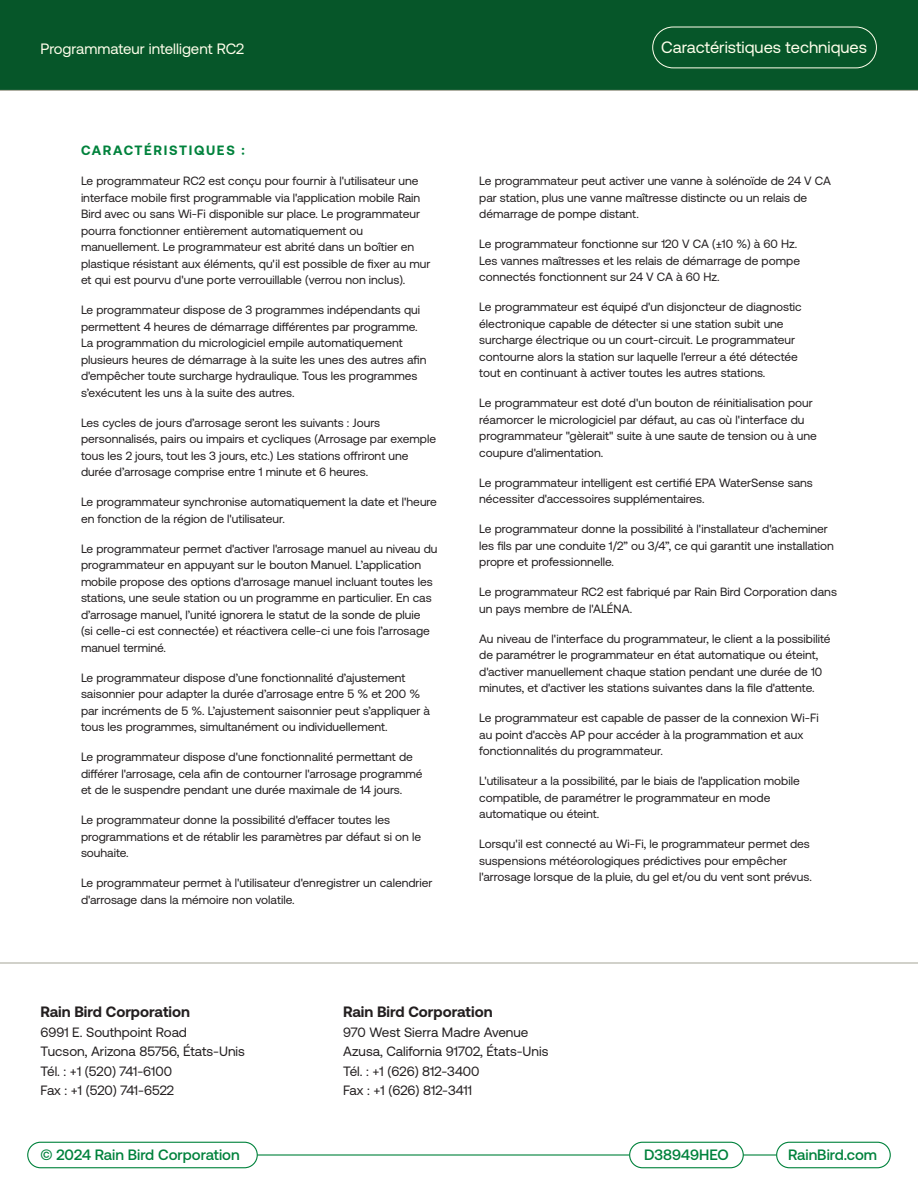
<style>
.page{position:relative;width:918px;height:1188px;background:#fff}
.page>*{position:absolute;margin:0;border:0;box-sizing:border-box;transform-origin:0 0}
.t1{font:16.5px "Aeonik";color:#ffffeb}
.t2{font:500 15px "Aeonik";color:#00823c}
.Spec_-_Text{font:700 15px "Aeonik";color:#231f20}
.t3{font:15px "Aeonik";color:#ffffeb}
.Spec_-_Text-2{font:13.5px "Aeonik";color:#231f20}
.Green_Subhead{font:700 13.5px "Aeonik";letter-spacing:.125em;color:#00823c}
.Body{font:12px/16.5px "Aeonik";color:#231f20}
</style>
<div class="page">
<div style="left:0;top:0;width:918px;height:90px;background:#065629"></div>
<hr style="left:0;top:90px;width:918px;height:1px;background:#a5a596">
<div style="left:27px;top:1142px;width:231px;height:26px;border:1px solid #00823c;border-radius:13px"></div>
<div style="left:776px;top:1142px;width:115px;height:26px;border:1px solid #00823c;border-radius:13px"></div>
<hr style="left:257px;top:1154px;width:372px;height:2px;background:#00823c">
<hr style="left:743px;top:1154px;width:33px;height:2px;background:#00823c">
<div style="left:653px;top:27px;width:224px;height:41px;border:1px solid #ffffeb;border-radius:20px"></div>
<div style="left:629px;top:1142px;width:115px;height:26px;border:1px solid #00823c;border-radius:13px"></div>
<hr style="left:0;top:963px;width:918px;height:1px;background:#a5a596">
<p class="t3" style="left:40px;top:41px;width:205px">Programmateur intelligent RC2</p>
<p class="Green_Subhead" style="left:81px;top:142px;width:165px">CARACTÉRISTIQUES :</p>
<p class="Body" style="left:81px;top:173px;width:351px">Le programmateur RC2 est conçu pour fournir à l'utilisateur une interface mobile first programmable via l'application mobile Rain Bird avec ou sans Wi-Fi disponible sur place. Le programmateur pourra fonctionner entièrement automatiquement ou manuellement. Le programmateur est abrité dans un boîtier en plastique résistant aux éléments, qu'il est possible de fixer au mur et qui est pourvu d'une porte verrouillable (verrou non inclus).</p>
<p class="Body" style="left:81px;top:302px;width:347px">Le programmateur dispose de 3 programmes indépendants qui permettent 4 heures de démarrage différentes par programme.<br>La programmation du micrologiciel empile automatiquement plusieurs heures de démarrage à la suite les unes des autres afin d'empêcher toute surcharge hydraulique. Tous les programmes s’exécutent les uns à la suite des autres.</p>
<p class="Body" style="left:81px;top:414px;width:357px">Les cycles de jours d’arrosage seront les suivants : Jours personnalisés, pairs ou impairs et cycliques (Arrosage par exemple tous les 2 jours, tout les 3 jours, etc.) Les stations offriront une durée d’arrosage comprise entre 1 minute et 6 heures.</p>
<p class="Body" style="left:81px;top:494px;width:357px">Le programmateur synchronise automatiquement la date et l'heure en fonction de la région de l'utilisateur.</p>
<p class="Body" style="left:81px;top:540px;width:358px">Le programmateur permet d'activer l'arrosage manuel au niveau du programmateur en appuyant sur le bouton Manuel. L’application mobile propose des options d'arrosage manuel incluant toutes les stations, une seule station ou un programme en particulier. En cas d’arrosage manuel, l’unité ignorera le statut de la sonde de pluie<br>(si celle-ci est connectée) et réactivera celle-ci une fois l’arrosage manuel terminé.</p>
<p class="Body" style="left:81px;top:669px;width:351px">Le programmateur dispose d’une fonctionnalité d’ajustement saisonnier pour adapter la durée d’arrosage entre 5 % et 200 % par incréments de 5 %. L’ajustement saisonnier peut s’appliquer à tous les programmes, simultanément ou individuellement.</p>
<p class="Body" style="left:81px;top:749px;width:343px">Le programmateur dispose d'une fonctionnalité permettant de différer l'arrosage, cela afin de contourner l'arrosage programmé et de le suspendre pendant une durée maximale de 14 jours.</p>
<p class="Body" style="left:81px;top:812px;width:342px">Le programmateur donne la possibilité d'effacer toutes les programmations et de rétablir les paramètres par défaut si on le souhaite.</p>
<p class="Body" style="left:81px;top:875px;width:353px">Le programmateur permet à l'utilisateur d'enregistrer un calendrier d'arrosage dans la mémoire non volatile.</p>
<h1 class="t1" style="left:661px;top:39px;width:207px">Caractéristiques techniques</h1>
<p class="Body" style="left:479px;top:173px;width:353px">Le programmateur peut activer une vanne à solénoïde de 24 V CA par station, plus une vanne maîtresse distincte ou un relais de démarrage de pompe distant.</p>
<p class="Body" style="left:479px;top:236px;width:322px">Le programmateur fonctionne sur 120 V CA (±10 %) à 60 Hz.<br>Les vannes maîtresses et les relais de démarrage de pompe connectés fonctionnent sur 24 V CA à 60 Hz.</p>
<p class="Body" style="left:479px;top:299px;width:324px">Le programmateur est équipé d'un disjoncteur de diagnostic électronique capable de détecter si une station subit une surcharge électrique ou un court-circuit. Le programmateur contourne alors la station sur laquelle l'erreur a été détectée tout en continuant à activer toutes les autres stations.</p>
<p class="Body" style="left:479px;top:395px;width:339px">Le programmateur est doté d'un bouton de réinitialisation pour réamorcer le micrologiciel par défaut, au cas où l'interface du programmateur "gèlerait" suite à une saute de tension ou à une coupure d'alimentation.</p>
<p class="Body" style="left:479px;top:474px;width:335px">Le programmateur intelligent est certifié EPA WaterSense sans nécessiter d'accessoires supplémentaires.</p>
<p class="Body" style="left:479px;top:521px;width:356px">Le programmateur donne la possibilité à l'installateur d'acheminer les fils par une conduite 1/2” ou 3/4”, ce qui garantit une installation propre et professionnelle.</p>
<p class="Body" style="left:479px;top:584px;width:359px">Le programmateur RC2 est fabriqué par Rain Bird Corporation dans un pays membre de l'ALÉNA.</p>
<p class="Body" style="left:479px;top:630px;width:353px">Au niveau de l'interface du programmateur, le client a la possibilité de paramétrer le programmateur en état automatique ou éteint, d'activer manuellement chaque station pendant une durée de 10 minutes, et d'activer les stations suivantes dans la file d'attente.</p>
<p class="Body" style="left:479px;top:710px;width:341px">Le programmateur est capable de passer de la connexion Wi-Fi au point d'accès AP pour accéder à la programmation et aux fonctionnalités du programmateur.</p>
<p class="Body" style="left:479px;top:773px;width:322px">L'utilisateur a la possibilité, par le biais de l'application mobile compatible, de paramétrer le programmateur en mode automatique ou éteint.</p>
<p class="Body" style="left:479px;top:836px;width:334px">Lorsqu'il est connecté au Wi-Fi, le programmateur permet des suspensions météorologiques prédictives pour empêcher l'arrosage lorsque de la pluie, du gel et/ou du vent sont prévus.</p>
<p class="Spec_-_Text" style="left:40px;top:1004px;width:151px">Rain Bird Corporation</p>
<p class="Spec_-_Text-2" style="left:40px;top:1025px;width:148px">6991 E. Southpoint Road</p>
<p class="Spec_-_Text-2" style="left:40px;top:1044px;width:206px">Tucson, Arizona 85756, États-Unis</p>
<p class="Spec_-_Text-2" style="left:40px;top:1064px;width:133px">Tél. : +1 (520) 741-6100</p>
<p class="Spec_-_Text-2" style="left:40px;top:1083px;width:135px">Fax : +1 (520) 741-6522</p>
<p class="Spec_-_Text" style="left:343px;top:1004px;width:151px">Rain Bird Corporation</p>
<p class="Spec_-_Text-2" style="left:343px;top:1025px;width:187px">970 West Sierra Madre Avenue</p>
<p class="Spec_-_Text-2" style="left:343px;top:1044px;width:207px">Azusa, California 91702, États-Unis</p>
<p class="Spec_-_Text-2" style="left:343px;top:1064px;width:138px">Tél. : +1 (626) 812-3400</p>
<p class="Spec_-_Text-2" style="left:343px;top:1083px;width:130px">Fax : +1 (626) 812-3411</p>
<p class="t2" style="left:40px;top:1146px;width:201px">© 2024 Rain Bird Corporation</p>
<p class="t2" style="left:788px;top:1146px;width:90px">RainBird.com</p>
<p class="t2" style="left:644px;top:1146px;width:86px">D38949HEO</p>
</div>
